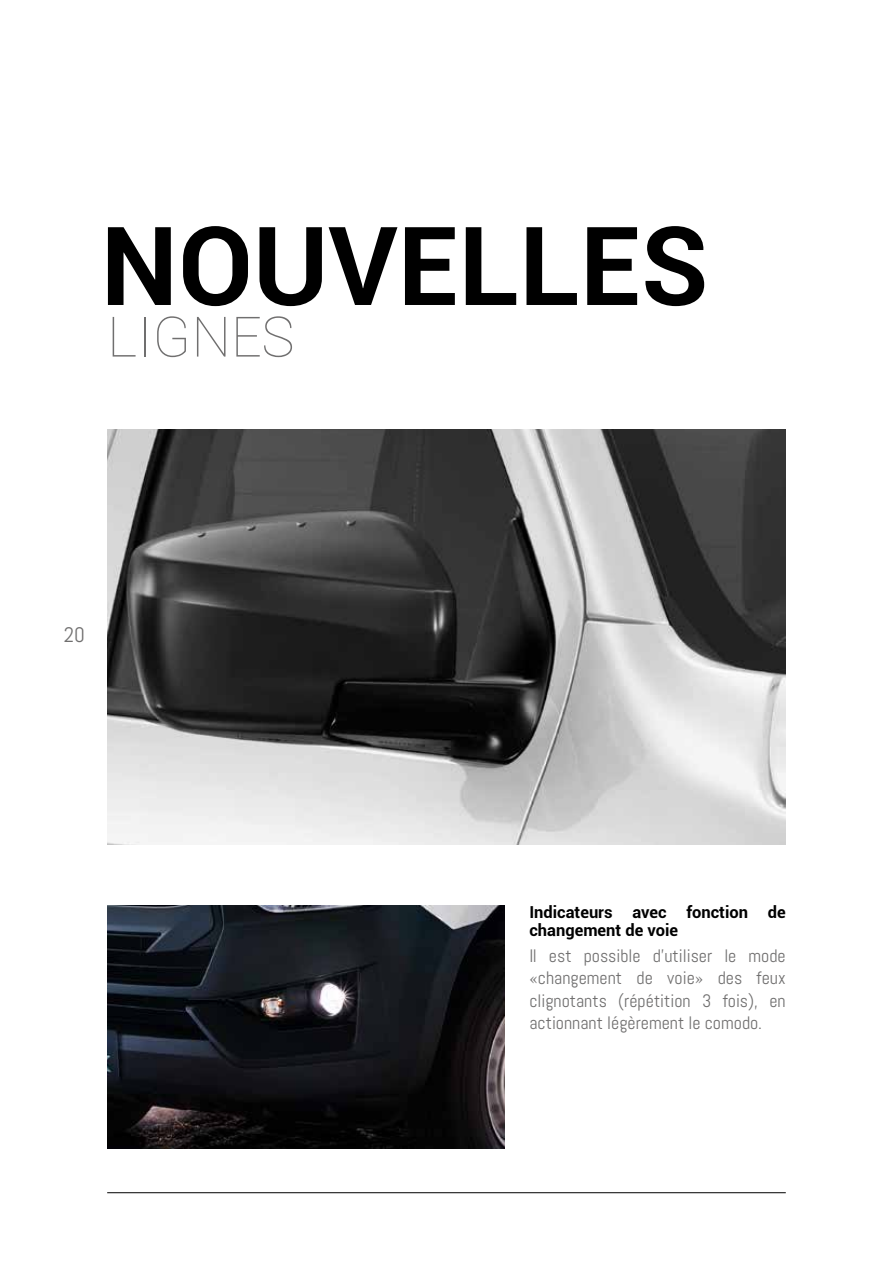
<style>
.page{position:relative;width:893px;height:1263px;background:#fff}
.page>*{position:absolute;margin:0;border:0;box-sizing:border-box;transform-origin:0 0}
.t1{font:700 109.35px "Roboto";color:#000}
.t2{font:100 55.8px "Roboto";color:#706f6f}
.t3{font:21px "Abel";color:#706f6f}
.t4{font:18px/22.5px "Abel";color:#706f6f;text-align:justify}
.t5{font:700 16.5px/18px "Roboto";color:#000}
</style>
<div class="page">
<img style="left:107px;top:906px;width:397px;height:242px">
<hr style="left:107px;top:1192px;width:679px;height:1px;background:#000">
<img style="left:107px;top:429px;width:679px;height:415px">
<h1 class="t1" style="left:101px;top:189px;width:609px">NOUVELLES</h1>
<h2 class="t2" style="left:107px;top:298px;width:189px">LIGNES</h2>
<p class="t3" style="left:64px;top:621px;width:23px">20</p>
<p class="t5" style="left:529px;top:903px;width:258px">Indicateurs avec fonction de changement de voie</p>
<p class="t4" style="left:529px;top:944px;width:258px">Il est possible d’utiliser le mode «changement de voie» des feux clignotants (répétition 3 fois), en actionnant légèrement le comodo.</p>
</div>
